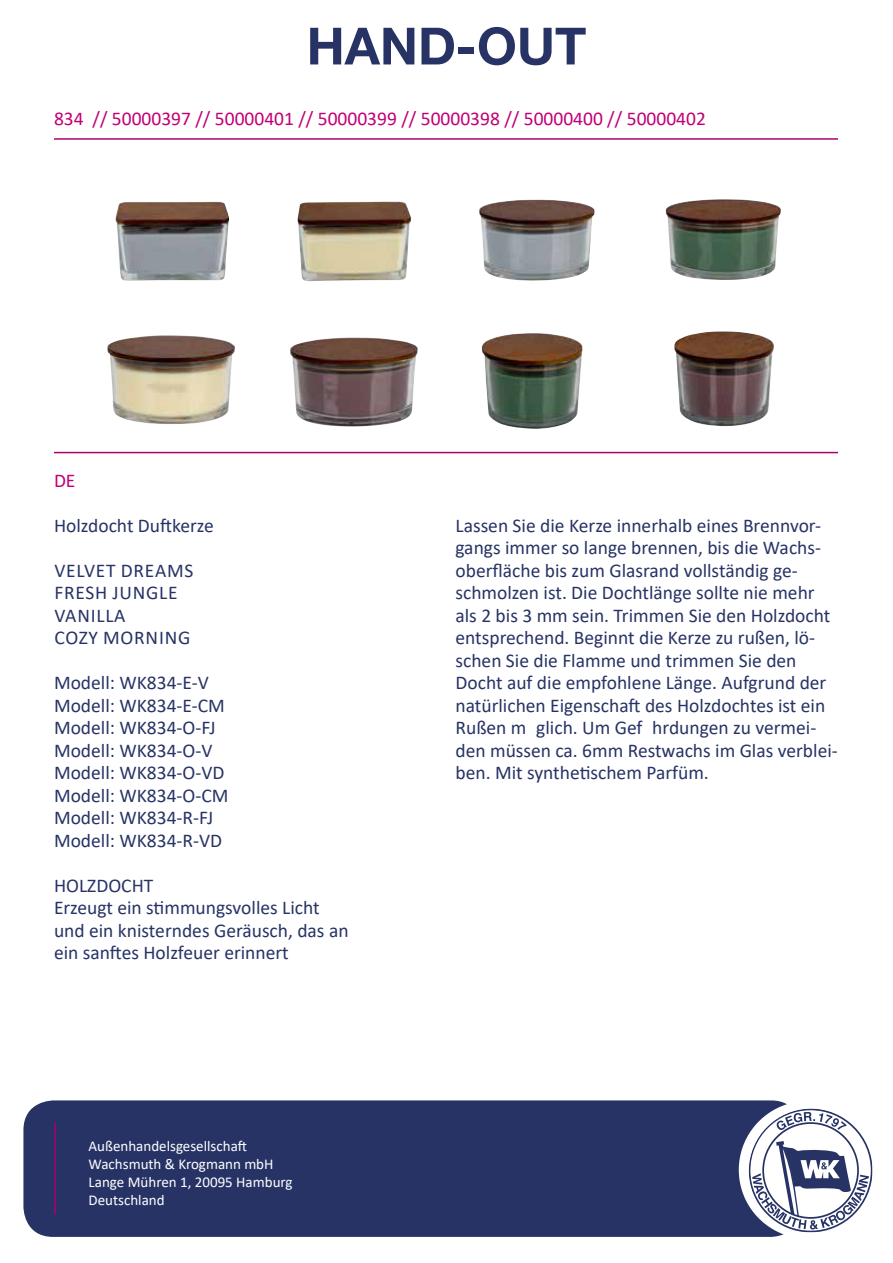
<style>
.page{position:relative;width:893px;height:1263px;background:#fff}
.page>*{position:absolute;margin:0;border:0;box-sizing:border-box;transform-origin:0 0}
.t1{font:700 51.3px "Helvetica Neue LT Std";color:#273365}
.t2{font:19.5px/22.5px "Calibri";color:#273365}
.t3{font:19.5px "Calibri";color:#c10077}
.t4{font:19.5px/22.5px "Calibri";letter-spacing:.04em;color:#273365}
.t5{font:15px/18px "Calibri";color:#fff}
</style>
<div class="page">
<div style="left:23px;top:1100px;width:764px;height:137px;background:#273365"></div>
<hr style="left:54px;top:138px;width:784px;height:2px;background:#ac006f">
<hr style="left:54px;top:452px;width:784px;height:1px;background:#ac006f">
<hr style="left:54px;top:1123px;width:2px;height:91px;background:#ac006f">
<svg style="left:749px;top:1108px;width:123px;height:124px"></svg>
<img style="left:479px;top:200px;width:116px;height:81px">
<img style="left:482px;top:333px;width:101px;height:96px">
<img style="left:297px;top:201px;width:114px;height:81px">
<img style="left:290px;top:337px;width:128px;height:90px">
<img style="left:115px;top:202px;width:114px;height:79px">
<img style="left:107px;top:335px;width:128px;height:89px">
<img style="left:666px;top:199px;width:115px;height:81px">
<img style="left:674px;top:331px;width:100px;height:95px">
<h1 class="t1" style="left:307px;top:14px;width:281px">HAND-OUT</h1>
<p class="t3" style="left:54px;top:105px;width:653px">834 // 50000397 // 50000401 // 50000399 // 50000398 // 50000400 // 50000402</p>
<p class="t3" style="left:54px;top:466px;width:23px">DE</p>
<p class="t2" style="left:54px;top:513px;width:161px">Holzdocht Duftkerze</p>
<p class="t4" style="left:54px;top:558px;width:141px">VELVET DREAMS<br>FRESH JUNGLE<br>VANILLA<br>COZY MORNING</p>
<p class="t2" style="left:54px;top:671px;width:176px">Modell: WK834-E-V<br>Modell: WK834-E-CM<br>Modell: WK834-O-FJ<br>Modell: WK834-O-V<br>Modell: WK834-O-VD<br>Modell: WK834-O-CM<br>Modell: WK834-R-FJ<br>Modell: WK834-R-VD</p>
<p class="t2" style="left:54px;top:873px;width:296px">HOLZDOCHT<br>Erzeugt ein stimmungsvolles Licht und ein knisterndes Geräusch, das an ein sanftes Holzfeuer erinnert</p>
<p class="t5" style="left:89px;top:1137px;width:206px">Außenhandelsgesellschaft<br>Wachsmuth &amp; Krogmann mbH<br>Lange Mühren 1, 20095 Hamburg<br>Deutschland</p>
<p class="t2" style="left:455px;top:513px;width:384px">Lassen Sie die Kerze innerhalb eines Brennvor&shy;gangs immer so lange brennen, bis die Wachs&shy;oberfläche bis zum Glasrand vollständig ge&shy;schmolzen ist. Die Dochtlänge sollte nie mehr als 2 bis 3 mm sein. Trimmen Sie den Holzdocht entsprechend. Beginnt die Kerze zu rußen, lö&shy;schen Sie die Flamme und trimmen Sie den Docht auf die empfohlene Länge. Aufgrund der natürlichen Eigenschaft des Holzdochtes ist ein Rußen m glich. Um Gef hrdungen zu vermei&shy;den müssen ca. 6mm Restwachs im Glas verblei&shy;ben. Mit synthetischem Parfüm.</p>
</div>
